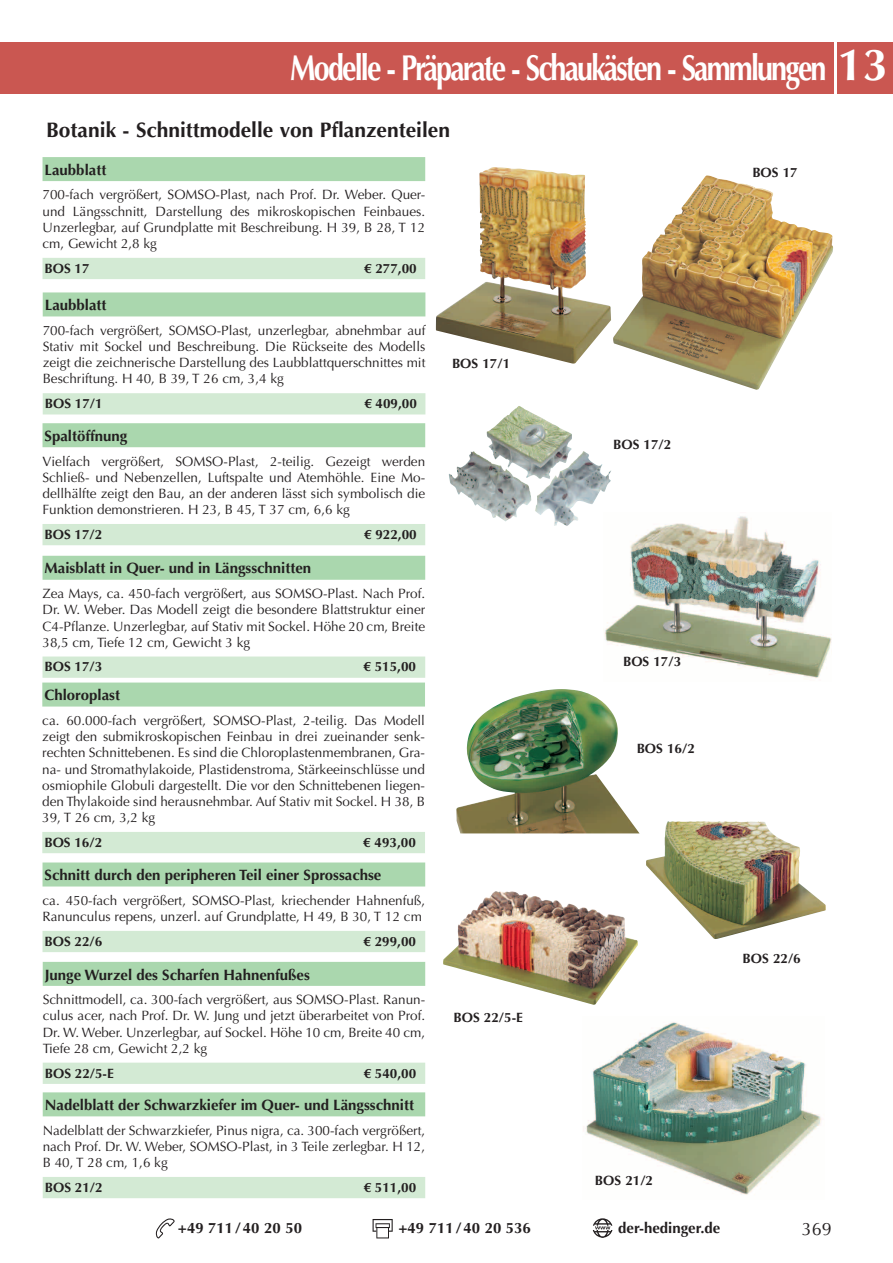
<style>
.page{position:relative;width:893px;height:1263px;background:#fff}
.page>*{position:absolute;margin:0;border:0;box-sizing:border-box;transform-origin:0 0}
.t1{font:700 36px "Optima LT Std";letter-spacing:-.065em;color:#fff;scale:.8 1}
.t2{font:700 21px "Optima LT Std";color:#231f20}
.t3{font:18px "Optima LT Std";color:#231f20}
.t4{font:700 15px "Optima LT Std";color:#231f20}
.t5{font:13.5px/16.2px "Optima LT Std";color:#231f20;text-align:justify}
.t6{font:700 13.5px "Optima LT Std";color:#231f20}
.s1{font-size:45px}
</style>
<div class="page">
<div style="left:0;top:43px;width:833px;height:51px;background:#ca5751"></div>
<div style="left:838px;top:43px;width:55px;height:51px;background:#ca5751"></div>
<svg style="left:593px;top:1218px;width:19px;height:20px"></svg>
<svg style="left:373px;top:1219px;width:20px;height:19px"></svg>
<svg style="left:155px;top:1218px;width:20px;height:21px"></svg>
<img style="left:487px;top:407px;width:85px;height:72px">
<div style="left:43px;top:292px;width:382px;height:24px;background:#aad7ae"></div>
<div style="left:43px;top:393px;width:382px;height:21px;background:#d3ead4"></div>
<div style="left:43px;top:423px;width:382px;height:24px;background:#aad7ae"></div>
<div style="left:43px;top:524px;width:382px;height:21px;background:#d3ead4"></div>
<img style="left:613px;top:175px;width:220px;height:215px">
<div style="left:43px;top:157px;width:382px;height:24px;background:#aad7ae"></div>
<div style="left:43px;top:258px;width:382px;height:21px;background:#d3ead4"></div>
<img style="left:436px;top:170px;width:175px;height:194px">
<div style="left:43px;top:556px;width:382px;height:24px;background:#aad7ae"></div>
<div style="left:43px;top:656px;width:382px;height:22px;background:#d3ead4"></div>
<img style="left:604px;top:516px;width:228px;height:162px">
<div style="left:43px;top:862px;width:382px;height:24px;background:#aad7ae"></div>
<div style="left:43px;top:931px;width:382px;height:21px;background:#d3ead4"></div>
<img style="left:646px;top:821px;width:180px;height:118px">
<div style="left:43px;top:1092px;width:382px;height:24px;background:#aad7ae"></div>
<div style="left:43px;top:1177px;width:382px;height:21px;background:#d3ead4"></div>
<div style="left:43px;top:962px;width:382px;height:24px;background:#aad7ae"></div>
<div style="left:43px;top:1063px;width:382px;height:21px;background:#d3ead4"></div>
<img style="left:443px;top:891px;width:195px;height:114px">
<img style="left:586px;top:1022px;width:235px;height:173px">
<div style="left:42px;top:682px;width:383px;height:24px;background:#aad7ae"></div>
<div style="left:42px;top:832px;width:383px;height:21px;background:#d3ead4"></div>
<img style="left:456px;top:689px;width:183px;height:144px">
<h1 class="t1" style="left:290px;top:47px;width:748px">Modelle - Präparate - Schaukästen - Sammlungen <span class="s1">13</span></h1>
<h2 class="t2" style="left:46px;top:118px;width:405px">Botanik - Schnittmodelle von Pflanzenteilen</h2>
<p class="t4" style="left:45px;top:161px;width:63px">Laubblatt</p>
<p class="t5" style="left:43px;top:187px;width:384px">700-fach vergrößert, SOMSO-Plast, nach Prof. Dr. Weber. Quer&shy;und Längsschnitt, Darstellung des mikroskopischen Feinbaues.<br>Unzerlegbar, auf Grundplatte mit Beschreibung. H 39, B 28, T 12 cm, Gewicht 2,8 kg</p>
<p class="t6" style="left:45px;top:260px;width:47px">BOS 17</p>
<p class="t6" style="left:364px;top:260px;width:54px">€ 277,00</p>
<p class="t4" style="left:45px;top:296px;width:63px">Laubblatt</p>
<p class="t5" style="left:43px;top:322px;width:384px">700-fach vergrößert, SOMSO-Plast, unzerlegbar, abnehmbar auf Stativ mit Sockel und Beschreibung. Die Rückseite des Modells zeigt die zeichnerische Darstellung des Laubblattquerschnittes mit Beschriftung. H 40, B 39, T 26 cm, 3,4 kg</p>
<p class="t6" style="left:45px;top:396px;width:59px">BOS 17/1</p>
<p class="t6" style="left:364px;top:396px;width:54px">€ 409,00</p>
<p class="t4" style="left:45px;top:427px;width:84px">Spaltöffnung</p>
<p class="t5" style="left:43px;top:453px;width:384px">Vielfach vergrößert, SOMSO-Plast, 2-teilig. Gezeigt werden Schließ- und Nebenzellen, Luftspalte und Atemhöhle. Eine Mo&shy;dellhälfte zeigt den Bau, an der anderen lässt sich symbolisch die Funktion demonstrieren. H 23, B 45, T 37 cm, 6,6 kg</p>
<p class="t6" style="left:45px;top:526px;width:59px">BOS 17/2</p>
<p class="t6" style="left:364px;top:526px;width:54px">€ 922,00</p>
<p class="t4" style="left:45px;top:560px;width:268px">Maisblatt in Quer- und in Längsschnitten</p>
<p class="t5" style="left:43px;top:586px;width:384px">Zea Mays, ca. 450-fach vergrößert, aus SOMSO-Plast. Nach Prof.<br>Dr. W. Weber. Das Modell zeigt die besondere Blattstruktur einer C4-Pflanze. Unzerlegbar, auf Stativ mit Sockel. Höhe 20 cm, Breite 38,5 cm, Tiefe 12 cm, Gewicht 3 kg</p>
<p class="t6" style="left:45px;top:659px;width:59px">BOS 17/3</p>
<p class="t6" style="left:363px;top:659px;width:54px">€ 515,00</p>
<p class="t4" style="left:44px;top:686px;width:77px">Chloroplast</p>
<p class="t5" style="left:42px;top:712px;width:384px">ca. 60.000-fach vergrößert, SOMSO-Plast, 2-teilig. Das Modell zeigt den submikroskopischen Feinbau in drei zueinander senk&shy;rechten Schnittebenen. Es sind die Chloroplastenmembranen, Gra&shy;na- und Stromathylakoide, Plastidenstroma, Stärkeeinschlüsse und osmiophile Globuli dargestellt. Die vor den Schnittebenen liegen&shy;den Thylakoide sind herausnehmbar. Auf Stativ mit Sockel. H 38, B 39, T 26 cm, 3,2 kg</p>
<p class="t6" style="left:44px;top:834px;width:59px">BOS 16/2</p>
<p class="t6" style="left:363px;top:834px;width:54px">€ 493,00</p>
<p class="t4" style="left:45px;top:866px;width:338px">Schnitt durch den peripheren Teil einer Sprossachse</p>
<p class="t5" style="left:43px;top:892px;width:384px">ca. 450-fach vergrößert, SOMSO-Plast, kriechender Hahnenfuß,<br>Ranunculus repens, unzerl. auf Grundplatte, H 49, B 30, T 12 cm</p>
<p class="t6" style="left:45px;top:933px;width:59px">BOS 22/6</p>
<p class="t6" style="left:363px;top:933px;width:54px">€ 299,00</p>
<p class="t4" style="left:45px;top:966px;width:267px">Junge Wurzel des Scharfen Hahnenfußes</p>
<p class="t5" style="left:43px;top:992px;width:384px">Schnittmodell, ca. 300-fach vergrößert, aus SOMSO-Plast. Ranun&shy;culus acer, nach Prof. Dr. W. Jung und jetzt überarbeitet von Prof.<br>Dr. W. Weber. Unzerlegbar, auf Sockel. Höhe 10 cm, Breite 40 cm, Tiefe 28 cm, Gewicht 2,2 kg</p>
<p class="t6" style="left:45px;top:1065px;width:71px">BOS 22/5-E</p>
<p class="t6" style="left:364px;top:1065px;width:54px">€ 540,00</p>
<p class="t4" style="left:45px;top:1096px;width:371px">Nadelblatt der Schwarzkiefer im Quer- und Längsschnitt</p>
<p class="t5" style="left:43px;top:1122px;width:384px">Nadelblatt der Schwarzkiefer, Pinus nigra, ca. 300-fach vergrößert, nach Prof. Dr. W. Weber, SOMSO-Plast, in 3 Teile zerlegbar. H 12, B 40, T 28 cm, 1,6 kg</p>
<p class="t6" style="left:45px;top:1179px;width:59px">BOS 21/2</p>
<p class="t6" style="left:364px;top:1179px;width:54px">€ 511,00</p>
<p class="t6" style="left:452px;top:355px;width:60px">BOS 17/1</p>
<p class="t6" style="left:453px;top:1010px;width:71px">BOS 22/5-E</p>
<p class="t6" style="left:613px;top:437px;width:60px">BOS 17/2</p>
<p class="t6" style="left:623px;top:653px;width:60px">BOS 17/3</p>
<p class="t6" style="left:637px;top:741px;width:60px">BOS 16/2</p>
<p class="t6" style="left:595px;top:1172px;width:60px">BOS 21/2</p>
<p class="t4" style="left:178px;top:1219px;width:126px">+49 711/40 20 50</p>
<p class="t4" style="left:398px;top:1219px;width:134px">+49 711/40 20 536</p>
<p class="t4" style="left:618px;top:1219px;width:104px">der-hedinger.de</p>
<p class="t6" style="left:752px;top:164px;width:47px">BOS 17</p>
<p class="t6" style="left:743px;top:951px;width:60px">BOS 22/6</p>
<h3 class="t3" style="left:802px;top:1218px;width:32px">369</h3>
</div>
